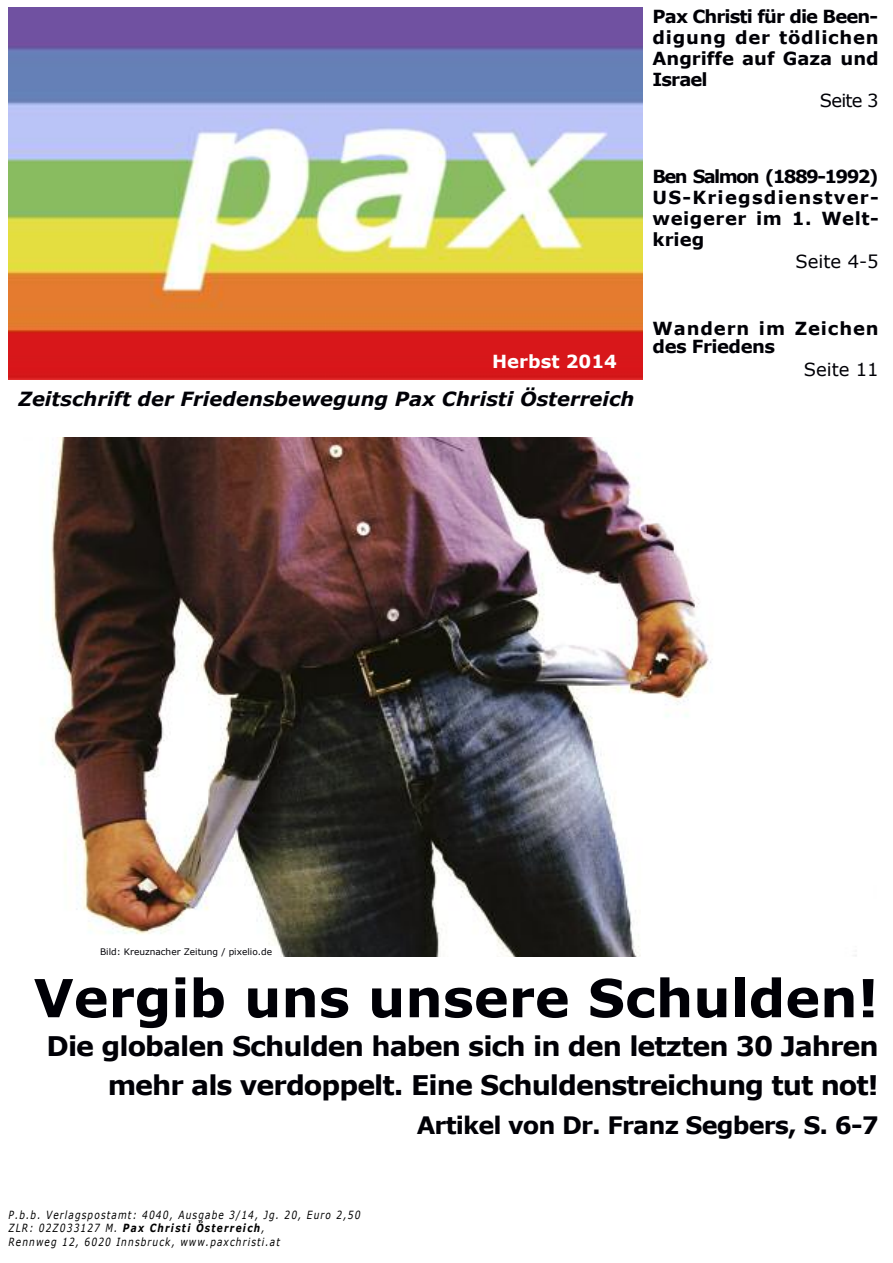
<style>
.page{position:relative;width:893px;height:1263px;background:#fff}
.page>*{position:absolute;margin:0;border:0;box-sizing:border-box;transform-origin:0 0}
.t1{font:700 52.5px "Verdana";color:#000006}
.t2{font:700 27px/39px "Verdana";letter-spacing:-.035em;color:#000006;text-align:right}
.t3{font:700 24px "Verdana";letter-spacing:-.035em;color:#000006}
.t4{font:italic 700 19.5px "Verdana";color:#000006}
.t5{font:700 18px/21px "Verdana";letter-spacing:.03em;color:#000006;text-align:justify}
.t6{font:700 18px/18px "Verdana";letter-spacing:.05em;color:#000006}
.t7{font:18px "Verdana";color:#000006}
.t8{font:700 18px "Verdana";color:#fff}
.t9{font:italic 11.25px/13.5px "Verdana";letter-spacing:.125em;color:#000;scale:.8 1}
.t10{font:9px "Verdana";color:#000006}
.s1{font-weight:700}
</style>
<div class="page">
<img style="left:9px;top:7px;width:633px;height:373px">
<img style="left:51px;top:437px;width:806px;height:519px">
<div style="left:99px;top:947px;width:178px;height:19px;background:#fff"></div>
<h3 class="t5" style="left:653px;top:5px;width:228px">Pax Christi für die Been&shy;digung der tödlichen Angriffe auf Gaza und Israel</h3>
<h3 class="t7" style="left:820px;top:89px;width:60px">Seite 3</h3>
<h3 class="t5" style="left:653px;top:165px;width:228px">Ben Salmon (1889-1992)<br>US-Kriegsdienstver&shy;weigerer im 1. Welt&shy;krieg</h3>
<h3 class="t7" style="left:795px;top:250px;width:85px">Seite 4-5</h3>
<h3 class="t8" style="left:492px;top:350px;width:126px">Herbst 2014</h3>
<h3 class="t4" style="left:19px;top:387px;width:617px">Zeitschrift der Friedensbewegung Pax Christi Österreich</h3>
<h3 class="t6" style="left:653px;top:319px;width:228px">Wandern im Zeichen des Friedens</h3>
<h3 class="t7" style="left:804px;top:357px;width:77px">Seite 11</h3>
<p class="t10" style="left:100px;top:946px;width:174px">Bild: Kreuznacher Zeitung / pixelio.de</p>
<h1 class="t1" style="left:34px;top:964px;width:846px">Vergib uns unsere Schulden!</h1>
<h2 class="t2" style="left:47px;top:1026px;width:834px">Die globalen Schulden haben sich in den letzten 30 Jahren mehr als verdoppelt. Eine Schuldenstreichung tut not!</h2>
<h3 class="t3" style="left:417px;top:1110px;width:463px">Artikel von Dr. Franz Segbers, S. 6-7</h3>
<p class="t9" style="left:8px;top:1208px;width:441px">P.b.b. Verlagspostamt: 4040, Ausgabe 3/14, Jg. 20, Euro 2,50<br>ZLR: 02Z033127 M. <span class="s1">Pax Christi Österreich</span>,<br>Rennweg 12, 6020 Innsbruck, www.paxchristi.at</p>
</div>
